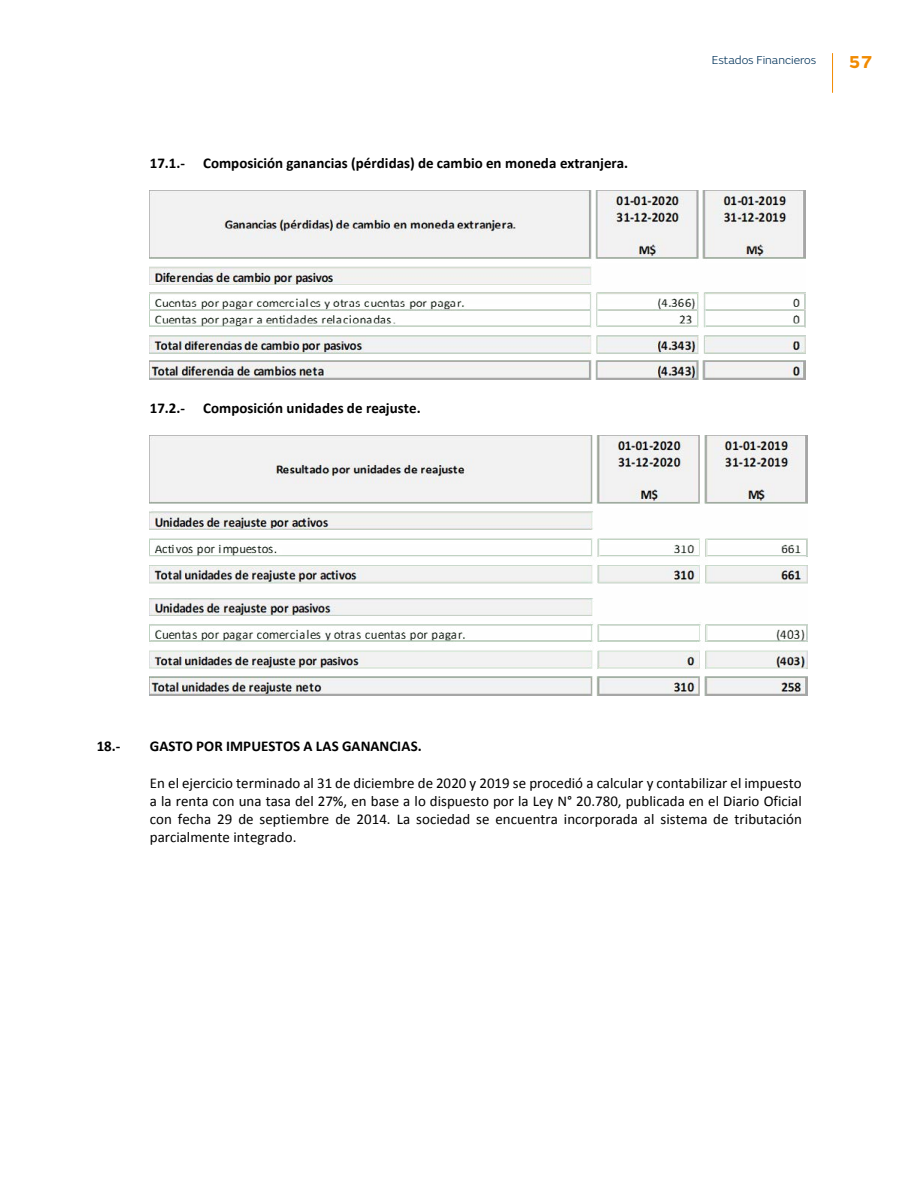
<style>
.page{position:relative;width:918px;height:1188px;background:#fff}
.page>*{position:absolute;margin:0;border:0;box-sizing:border-box;transform-origin:0 0}
.t1{font:700 18px "FS Emeric";color:#f18a00}
.t2{font:15px/18.3px "Calibri";color:#000;text-align:justify}
.t3{font:700 15px "Calibri";color:#000}
.t4{font:300 12px "FS Emeric";color:#003259}
</style>
<div class="page">
<img style="left:150px;top:191px;width:656px;height:188px">
<img style="left:150px;top:435px;width:657px;height:260px">
<hr style="left:832px;top:53px;width:1px;height:40px;background:#f18a00">
<p class="t3" style="left:150px;top:153px;width:480px">17.1.- Composición ganancias (pérdidas) de cambio en moneda extranjera.</p>
<p class="t4" style="left:712px;top:52px;width:106px">Estados Financieros</p>
<p class="t1" style="left:849px;top:48px;width:25px">57</p>
<p class="t3" style="left:150px;top:398px;width:272px">17.2.- Composición unidades de reajuste.</p>
<p class="t3" style="left:97px;top:736px;width:25px">18.-</p>
<p class="t3" style="left:150px;top:736px;width:273px">GASTO POR IMPUESTOS A LAS GANANCIAS.</p>
<p class="t2" style="left:150px;top:773px;width:654px">En el ejercicio terminado al 31 de diciembre de 2020 y 2019 se procedió a calcular y contabilizar el impuesto a la renta con una tasa del 27%, en base a lo dispuesto por la Ley N° 20.780, publicada en el Diario Oficial con fecha 29 de septiembre de 2014. La sociedad se encuentra incorporada al sistema de tributación parcialmente integrado.</p>
</div>
